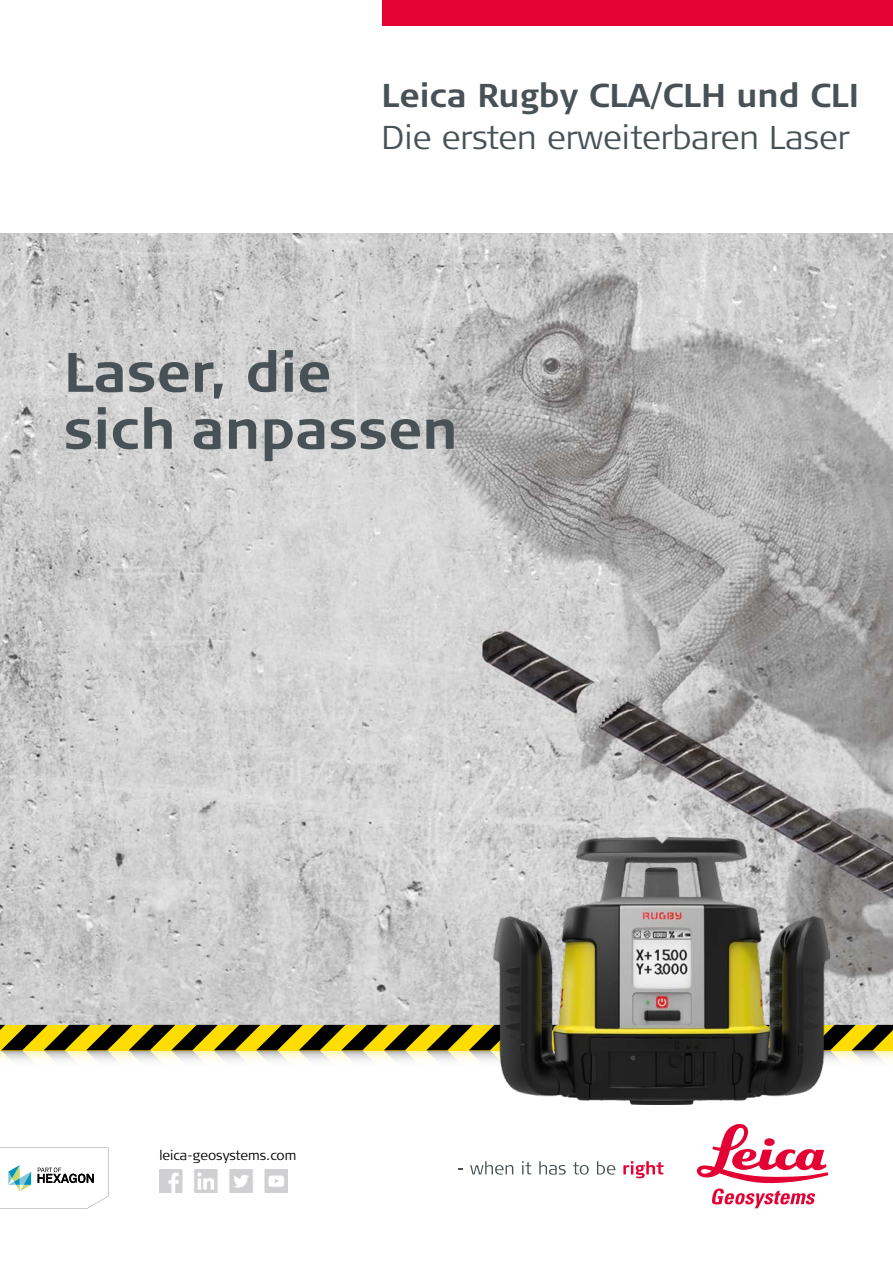
<style>
.page{position:relative;width:893px;height:1263px;background:#fff}
.page>*{position:absolute;margin:0;border:0;box-sizing:border-box;transform-origin:0 0}
.t1{font:700 55.5px/57px "Signa Column";color:#485156}
.t2{font:300 33px/42px "Signa Column";color:#485156}
.t3{font:300 13.5px "Signa Column";color:#000}
.s1{font-weight:700}
.s2{font-family:"Signa Pro";font-weight:700}
</style>
<div class="page">
<img style="left:0;top:234px;width:893px;height:791px">
<div style="left:383px;top:0;width:510px;height:26px;background:#e40134"></div>
<svg style="left:470px;top:1161px;width:43px;height:14px"></svg>
<svg style="left:522px;top:1161px;width:9px;height:13px"></svg>
<svg style="left:539px;top:1161px;width:27px;height:13px"></svg>
<svg style="left:573px;top:1162px;width:16px;height:13px"></svg>
<svg style="left:597px;top:1161px;width:18px;height:14px"></svg>
<svg style="left:623px;top:1161px;width:40px;height:17px"></svg>
<svg style="left:697px;top:1123px;width:131px;height:85px"></svg>
<svg style="left:0;top:1147px;width:109px;height:62px"></svg>
<img style="left:160px;top:1170px;width:128px;height:23px">
<svg style="left:0;top:1025px;width:893px;height:35px;background:#9d9037"></svg>
<img style="left:493px;top:837px;width:336px;height:268px">
<p class="t2" style="left:382px;top:76px;width:479px"><span class="s1">Leica Rugby CLA/CLH</span> <span class="s2">und CLI<br></span>Die ersten erweiterbaren Laser</p>
<h1 class="t1" style="left:64px;top:345px;width:396px">Laser, die<br>sich anpassen</h1>
<p class="t3" style="left:159px;top:1146px;width:138px">leica-geosystems.com</p>
</div>
